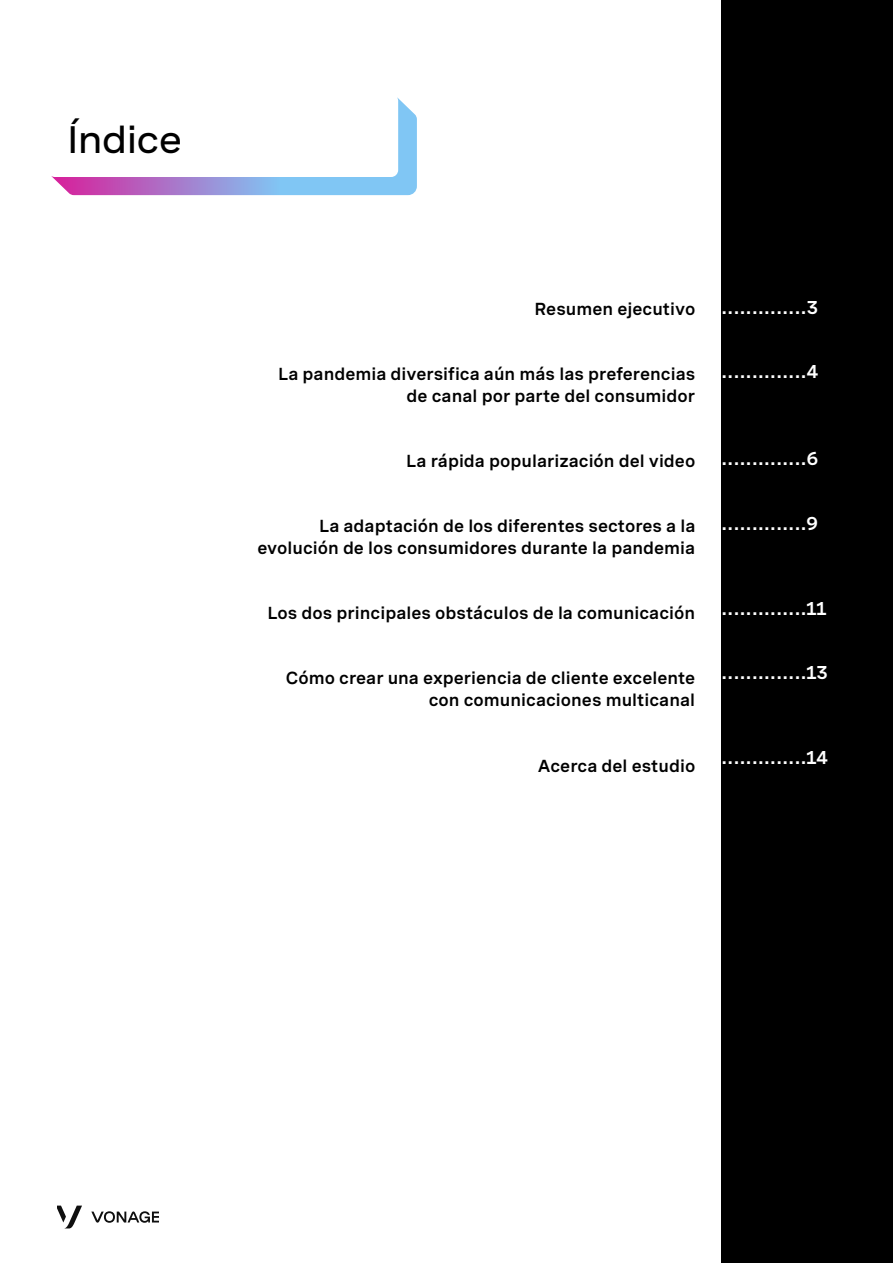
<style>
.page{position:relative;width:893px;height:1263px;background:#fff}
.page>*{position:absolute;margin:0;border:0;box-sizing:border-box;transform-origin:0 0}
.t1{font:500 expanded 38.25px "Spezia";letter-spacing:-.02em;color:#000}
.t2{font:600 18.75px "Spezia Semi Mono";color:#fff}
.t3{font:600 17.4px/21.8px "Spezia";color:#000;text-align:right}
</style>
<div class="page">
<svg style="left:57px;top:1205px;width:25px;height:23px"></svg>
<svg style="left:91px;top:1211px;width:67px;height:12px"></svg>
<div style="left:721px;top:0;width:172px;height:1263px;background:#000"></div>
<svg style="left:51px;top:97px;width:366px;height:98px"></svg>
<p class="t1" style="left:67px;top:111px;width:117px">Índice</p>
<p class="t3" style="left:534px;top:296px;width:162px">Resumen ejecutivo</p>
<p class="t2" style="left:721px;top:293px;width:99px">..............3</p>
<p class="t3" style="left:278px;top:362px;width:419px">La pandemia diversifica aún más las preferencias de canal por parte del consumidor</p>
<p class="t2" style="left:721px;top:358px;width:99px">..............4</p>
<p class="t3" style="left:406px;top:449px;width:291px">La rápida popularización del video</p>
<p class="t2" style="left:721px;top:444px;width:99px">..............6</p>
<p class="t3" style="left:257px;top:514px;width:440px">La adaptación de los diferentes sectores a la evolución de los consumidores durante la pandemia</p>
<p class="t2" style="left:721px;top:509px;width:99px">..............9</p>
<p class="t3" style="left:267px;top:601px;width:429px">Los dos principales obstáculos de la comunicación</p>
<p class="t2" style="left:721px;top:594px;width:107px">..............11</p>
<p class="t3" style="left:286px;top:666px;width:411px">Cómo crear una experiencia de cliente excelente con comunicaciones multicanal</p>
<p class="t2" style="left:721px;top:658px;width:108px">..............13</p>
<p class="t3" style="left:538px;top:753px;width:159px">Acerca del estudio</p>
<p class="t2" style="left:721px;top:743px;width:109px">..............14</p>
</div>
